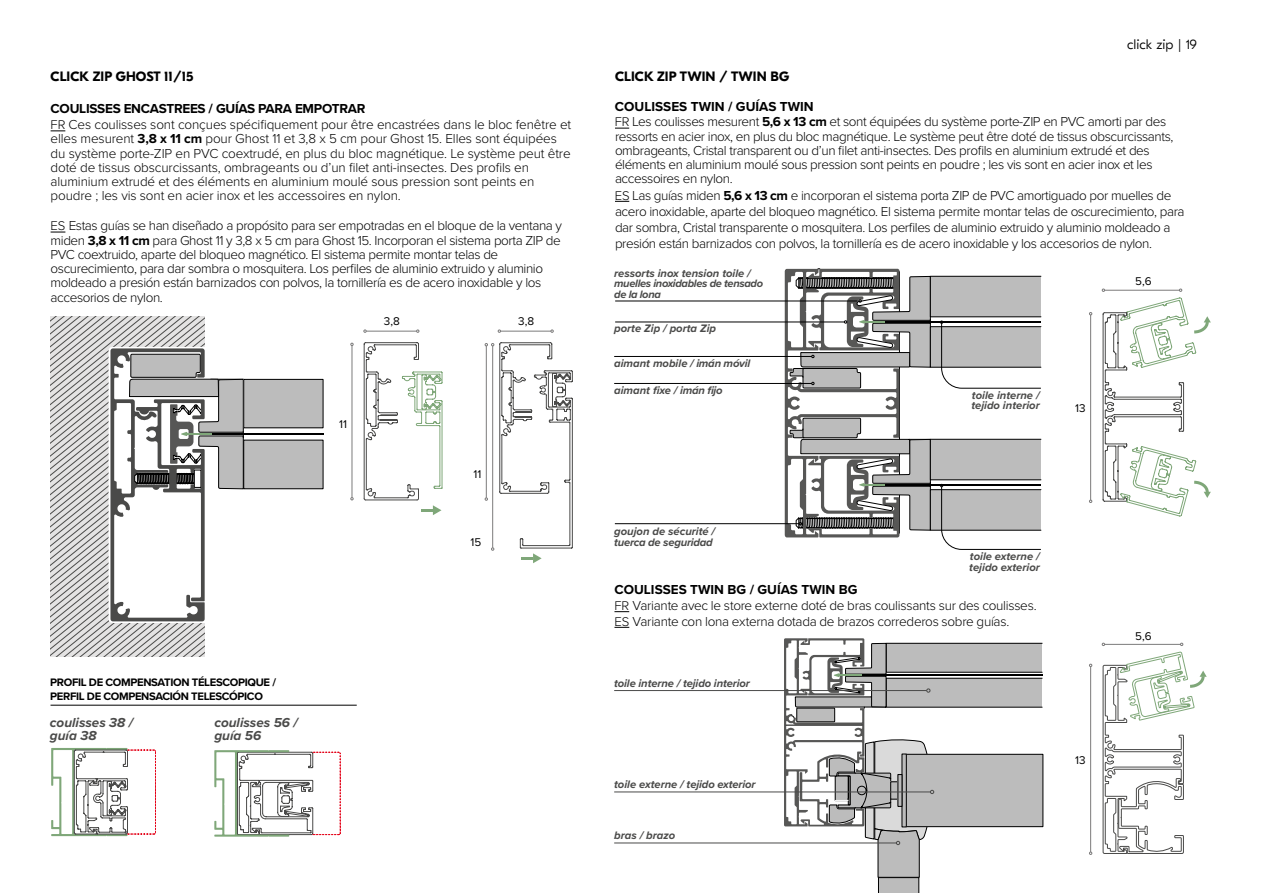
<style>
.page{position:relative;width:1263px;height:893px;background:#fff}
.page>*{position:absolute;margin:0;border:0;box-sizing:border-box;transform-origin:0 0}
.t1{font:300 13.5px/14.2px "Proxima Nova";letter-spacing:-.03em;color:#000}
.t2{font:300 13.5px/14.2px "Proxima Nova";letter-spacing:-.01em;color:#000}
.t3{font:700 13.5px "GT Eesti Display";letter-spacing:.01em;color:#000}
.t4{font:italic 700 13.5px/13.5px "Proxima Nova";color:#4a4a49}
.t5{font:300 13.5px "GT Eesti Text";color:#000}
.t6{font:11.7px "Proxima Nova";color:#000}
.t7{font:italic 700 11.25px/10.5px "Proxima Nova";color:#4a4a49}
.t8{font:700 11.25px/13.5px "Proxima Nova";letter-spacing:-.03em;color:#000}
.t9{font:italic 700 11.25px/10.5px "Proxima Nova";letter-spacing:-.02em;color:#4a4a49}
.t10{font:italic 700 11.1px/10.5px "Proxima Nova";letter-spacing:-.03em;color:#4a4a49}
.s1{font-weight:700}
.s2{font-size:13.05px}
.s3{font-size:11.1px}
</style>
<div class="page">
<hr style="left:51px;top:705px;width:306px;height:1px;background:#000">
<svg style="left:51px;top:748px;width:105px;height:88px"></svg>
<svg style="left:214px;top:750px;width:127px;height:87px"></svg>
<svg style="left:51px;top:316px;width:154px;height:340px;background:#c6c5c5"></svg>
<svg style="left:364px;top:342px;width:78px;height:173px"></svg>
<hr style="left:352px;top:346px;width:1px;height:152px;background:#7c7b7b">
<hr style="left:366px;top:331px;width:51px;height:1px;background:#7c7b7b">
<div style="left:244px;top:440px;width:79px;height:49px;background:#bcbcbc"></div>
<div style="left:244px;top:440px;width:79px;height:49px;border:1px solid #000"></div>
<div style="left:244px;top:379px;width:79px;height:49px;background:#bcbcbc"></div>
<div style="left:244px;top:379px;width:79px;height:49px;border:1px solid #000"></div>
<hr style="left:212px;top:433px;width:112px;height:2px;background:#000">
<svg style="left:110px;top:348px;width:134px;height:273px"></svg>
<div style="left:886px;top:643px;width:156px;height:29px;background:#bcbcbc"></div>
<div style="left:886px;top:643px;width:156px;height:29px;border:1px solid #000"></div>
<div style="left:886px;top:678px;width:156px;height:29px;background:#bcbcbc"></div>
<div style="left:886px;top:678px;width:156px;height:29px;border:1px solid #000"></div>
<div style="left:906px;top:754px;width:137px;height:73px;background:#bcbcbc"></div>
<div style="left:906px;top:754px;width:137px;height:73px;border:1px solid #000"></div>
<hr style="left:860px;top:675px;width:182px;height:1px;background:#000">
<hr style="left:614px;top:690px;width:313px;height:1px;background:#4a4a49">
<hr style="left:614px;top:791px;width:316px;height:1px;background:#4a4a49">
<hr style="left:614px;top:842px;width:282px;height:1px;background:#4a4a49">
<svg style="left:784px;top:638px;width:150px;height:255px"></svg>
<svg style="left:1103px;top:652px;width:104px;height:202px"></svg>
<hr style="left:1090px;top:315px;width:1px;height:185px;background:#7c7b7b">
<hr style="left:1104px;top:644px;width:76px;height:1px;background:#7c7b7b">
<svg style="left:1102px;top:289px;width:109px;height:228px"></svg>
<hr style="left:1090px;top:667px;width:1px;height:185px;background:#7c7b7b">
<hr style="left:614px;top:356px;width:198px;height:1px;background:#000">
<hr style="left:614px;top:383px;width:198px;height:1px;background:#000">
<hr style="left:615px;top:301px;width:244px;height:1px;background:#000">
<hr style="left:615px;top:322px;width:229px;height:1px;background:#000">
<hr style="left:501px;top:331px;width:50px;height:1px;background:#7c7b7b">
<svg style="left:485px;top:342px;width:88px;height:221px"></svg>
<hr style="left:615px;top:523px;width:184px;height:1px;background:#000">
<svg style="left:785px;top:268px;width:256px;height:282px"></svg>
<svg style="left:51px;top:130px;width:14px;height:1px"></svg>
<svg style="left:51px;top:232px;width:14px;height:1px"></svg>
<svg style="left:615px;top:128px;width:14px;height:1px"></svg>
<svg style="left:615px;top:201px;width:14px;height:1px"></svg>
<svg style="left:614px;top:611px;width:15px;height:1px"></svg>
<svg style="left:614px;top:627px;width:15px;height:1px"></svg>
<p class="t3" style="left:51px;top:69px;width:144px">CLICK ZIP GHOST 11/15</p>
<p class="t3" style="left:615px;top:69px;width:176px">CLICK ZIP TWIN / TWIN BG</p>
<p class="t5" style="left:1127px;top:37px;width:71px">click zip | 19</p>
<p class="t2" style="left:51px;top:101px;width:522px;line-height:15.6px"><span class="s1">COULISSES ENCASTREES / GUÍAS PARA EMPOTRAR<br></span><span class="s2">FR</span> Ces coulisses sont conçues spécifiquement pour être encastrées dans le bloc fenêtre et</p>
<p class="t2" style="left:51px;top:132px;width:522px">elles mesurent <span class="s1">3,8 x 11 cm</span> pour Ghost 11 et 3,8 x 5 cm pour Ghost 15. Elles sont équipées du système porte-ZIP en PVC coextrudé, en plus du bloc magnétique. Le système peut être doté de tissus obscurcissants, ombrageants ou d’un filet anti-insectes. Des profils en aluminium extrudé et des éléments en aluminium moulé sous pression sont peints en poudre ; les vis sont en acier inox et les accessoires en nylon.</p>
<p class="t1" style="left:51px;top:219px;width:513px"><span class="s2">ES</span> Estas guías se han diseñado a propósito para ser empotradas en el bloque de la ventana y miden <span class="s1">3,8 x 11 cm</span> para Ghost 11 y 3,8 x 5 cm para Ghost 15. Incorporan el sistema porta ZIP de PVC coextruido, aparte del bloqueo magnético. El sistema permite montar telas de oscurecimiento, para dar sombra o mosquitera. Los perfiles de aluminio extruido y aluminio moldeado a presión están barnizados con polvos, la tornillería es de acero inoxidable y los accesorios de nylon.</p>
<p class="t6" style="left:339px;top:417px;width:9px">11</p>
<p class="t6" style="left:384px;top:315px;width:17px">3,8</p>
<p class="t8" style="left:50px;top:676px;width:227px">PROFIL DE COMPENSATION TÉLESCOPIQUE /<br>PERFIL DE COMPENSACIÓN TELESCÓPICO</p>
<p class="t4" style="left:50px;top:716px;width:85px">coulisses 38 / guía 38</p>
<p class="t4" style="left:214px;top:716px;width:85px">coulisses 56 / guía 56</p>
<p class="t6" style="left:518px;top:315px;width:17px">3,8</p>
<p class="t6" style="left:473px;top:468px;width:9px">11</p>
<p class="t6" style="left:471px;top:535px;width:12px">15</p>
<p class="t1" style="left:615px;top:98px;width:553px;line-height:15.6px"><span class="s1">COULISSES TWIN / GUÍAS TWIN<br></span><span class="s2">FR</span> Les coulisses mesurent <span class="s1">5,6 x 13 cm</span> et sont équipées du système porte-ZIP en PVC amorti par des</p>
<p class="t1" style="left:615px;top:129px;width:560px">ressorts en acier inox, en plus du bloc magnétique. Le système peut être doté de tissus obscurcissants, ombrageants, Cristal transparent ou d’un filet anti-insectes. Des profils en aluminium extrudé et des éléments en aluminium moulé sous pression sont peints en poudre ; les vis sont en acier inox et les accessoires en nylon.</p>
<p class="t1" style="left:615px;top:187px;width:571px;line-height:16.2px"><span class="s2">ES</span> Las guías miden <span class="s1">5,6 x 13 cm</span> e incorporan el sistema porta ZIP de PVC amortiguado por muelles de acero inoxidable, aparte del bloqueo magnético. El sistema permite montar telas de oscurecimiento, para dar sombra, Cristal transparente o mosquitera. Los perfiles de aluminio extruido y aluminio moldeado a presión están barnizados con polvos, la tornillería es de acero inoxidable y los accesorios de nylon.</p>
<p class="t7" style="left:614px;top:268px;width:138px">ressorts inox tension toile <span class="s3">/</span></p>
<p class="t10" style="left:614px;top:279px;width:150px">muelles inoxidables de tensado de la lona</p>
<p class="t7" style="left:614px;top:324px;width:103px">porte Zip / porta Zip</p>
<p class="t7" style="left:614px;top:359px;width:138px">aimant mobile / imán móvil</p>
<p class="t7" style="left:614px;top:385px;width:110px">aimant fixe / imán fijo</p>
<p class="t7" style="left:971px;top:390px;width:70px">toile interne / tejido interior</p>
<p class="t6" style="left:1075px;top:402px;width:12px">13</p>
<p class="t9" style="left:614px;top:527px;width:102px">goujon de sécurité / tuerca de seguridad</p>
<p class="t7" style="left:969px;top:552px;width:72px">toile externe / tejido exterior</p>
<p class="t1" style="left:614px;top:582px;width:424px;line-height:15.6px"><span class="s1">COULISSES TWIN BG / GUÍAS TWIN BG<br></span><span class="s2">FR</span> Variante avec le store externe doté de bras coulissants sur des coulisses.<br><span class="s2">ES</span> Variante con lona externa dotada de brazos correderos sobre guías.</p>
<p class="t7" style="left:614px;top:678px;width:137px">toile interne / tejido interior</p>
<p class="t7" style="left:614px;top:780px;width:143px">toile externe / tejido exterior</p>
<p class="t7" style="left:614px;top:831px;width:63px">bras / brazo</p>
<p class="t6" style="left:1075px;top:754px;width:12px">13</p>
<p class="t6" style="left:1135px;top:275px;width:18px">5,6</p>
<p class="t6" style="left:1135px;top:630px;width:18px">5,6</p>
</div>
